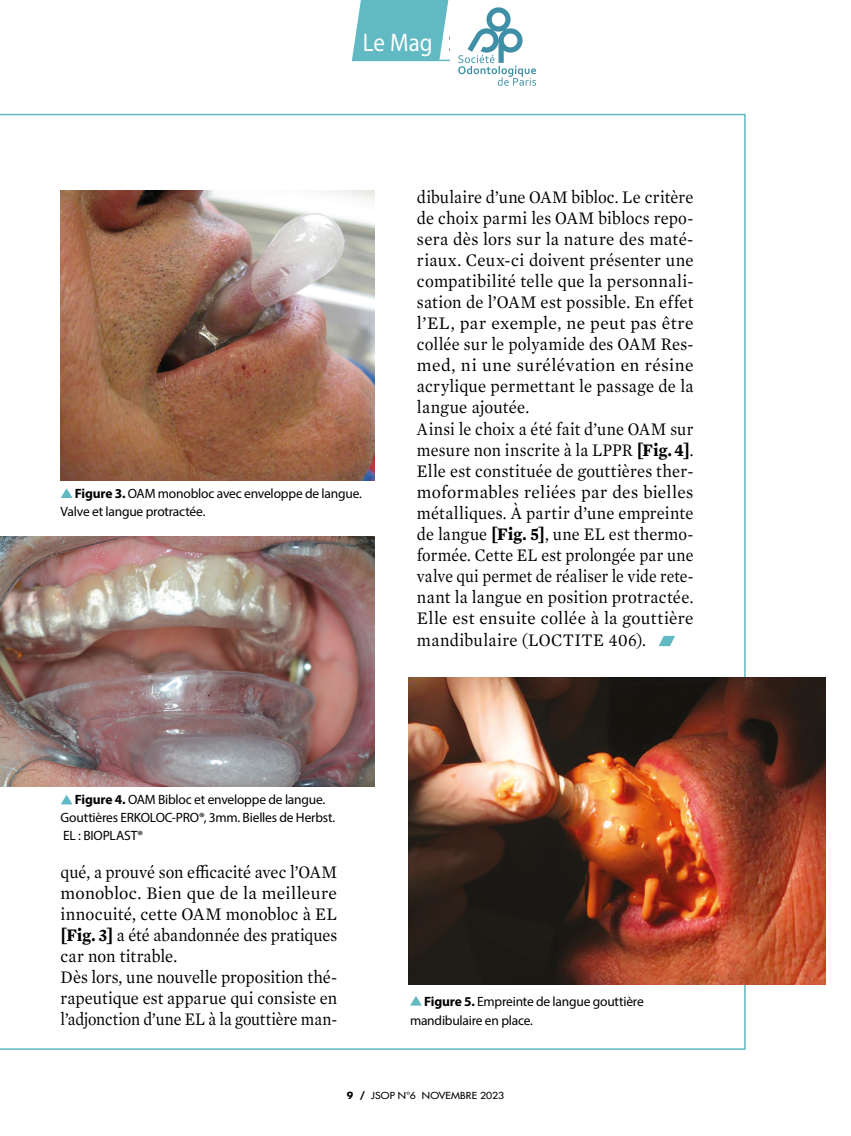
<style>
.page{position:relative;width:851px;height:1136px;background:#fff}
.page>*{position:absolute;margin:0;border:0;box-sizing:border-box;transform-origin:0 0}
.t1{font:25.5px "Myriad Pro";letter-spacing:.005em;color:#fff;scale:.9 1}
.t2{font:18px/21px "Mercury Text G1";letter-spacing:.01em;color:#000;scale:.92 1}
.t3{font:13.5px/18px "Myriad Pro";letter-spacing:-.015em;color:#000}
.t4{font:500 9.45px "Futura Std";letter-spacing:.005em;color:#000;scale:1.11 1}
.s1{color:#000}
.s2{font-weight:700}
</style>
<div class="page">
<svg style="left:352px;top:0;width:96px;height:60px;background:#6ebfc8"></svg>
<hr style="left:352px;top:60px;width:136px;height:1px;background:#60b9c3">
<img style="left:0;top:114px;width:745px;height:935px">
<img style="left:408px;top:677px;width:417px;height:307px">
<img style="left:450px;top:7px;width:86px;height:79px">
<h1 class="t1" style="left:362px;top:27px;width:142px">Le Mag <span class="s1">SOP</span></h1>
<p class="t3" style="left:61px;top:484px;width:303px;text-indent:14px"><span class="s2">Figure 3.</span> OAM monobloc avec enveloppe de langue.<br>Valve et langue protractée.</p>
<p class="t2" style="left:417px;top:186px;width:302px">dibulaire d’une OAM bibloc. Le critère de choix parmi les OAM biblocs repo&shy;sera dès lors sur la nature des maté&shy;riaux. Ceux-ci doivent présenter une compatibilité telle que la personnali&shy;sation de l’OAM est possible. En effet l’EL, par exemple, ne peut pas être collée sur le polyamide des OAM Res&shy;med, ni une surélévation en résine acrylique permettant le passage de la langue ajoutée.<br>Ainsi le choix a été fait d’une OAM sur mesure non inscrite à la LPPR <span class="s2">[Fig. 4]</span>.<br>Elle est constituée de gouttières ther&shy;moformables reliées par des bielles métalliques. À partir d’une empreinte de langue <span class="s2">[Fig. 5]</span>, une EL est thermo&shy;formée. Cette EL est prolongée par une valve qui permet de réaliser le vide rete&shy;nant la langue en position protractée.<br>Elle est ensuite collée à la gouttière mandibulaire (LOCTITE 406).</p>
<p class="t3" style="left:61px;top:790px;width:276px;text-indent:14px"><span class="s2">Figure 4.</span> OAM Bibloc et enveloppe de langue.<br>Gouttières ERKOLOC-PRO®, 3mm. Bielles de Herbst.<br>EL : BIOPLAST®</p>
<p class="t2" style="left:61px;top:860px;width:302px">qué, a prouvé son efficacité avec l’OAM monobloc. Bien que de la meilleure innocuité, cette OAM monobloc à EL <span class="s2">[Fig. 3]</span> a été abandonnée des pratiques car non titrable.<br>Dès lors, une nouvelle proposition thé&shy;rapeutique est apparue qui consiste en l’adjonction d’une EL à la gouttière man-</p>
<p class="t3" style="left:410px;top:990px;width:235px;line-height:19.5px;text-indent:14px"><span class="s2">Figure 5.</span> Empreinte de langue gouttière mandibulaire en place.</p>
<p class="t4" style="left:347px;top:1089px;width:143px"><span class="s2">9 /</span> JSOP N°6 NOVEMBRE 2023</p>
</div>
